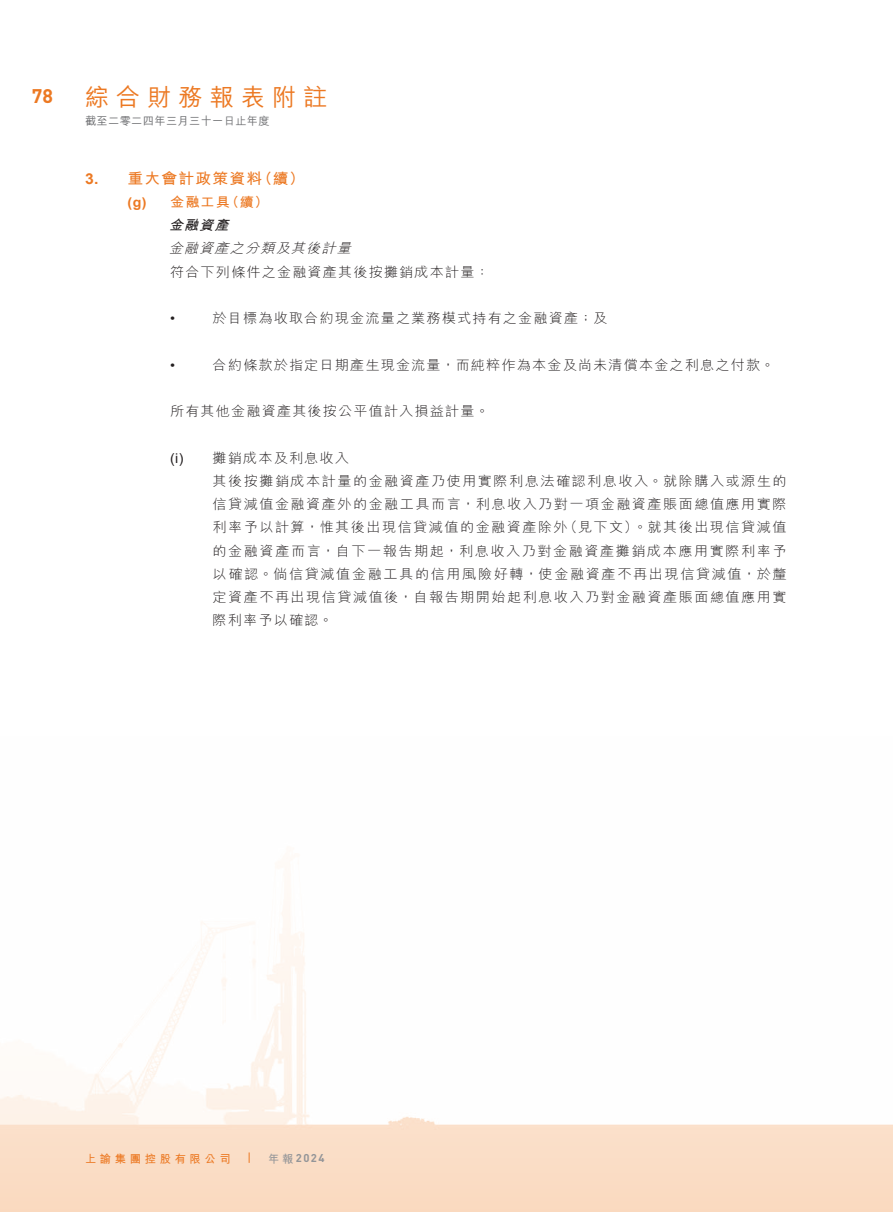
<style>
.page{position:relative;width:893px;height:1212px;background:#fff}
.page>*{position:absolute;margin:0;border:0;box-sizing:border-box;transform-origin:0 0}
.t1{font:500 24px "M Hei HK";letter-spacing:.3em;color:#ec7923}
.t2{font:700 19.5px "DIN Pro";color:#ec7923}
.t3{font:700 15px "M Hei HK";letter-spacing:.08em;color:#ec7923;scale:1.05 1}
.t4{font:300 13.5px/23.2px "M Hei HK";letter-spacing:.1em;color:#231f20;scale:1.05 1}
.t5{font:300 13.5px "M Hei HK";letter-spacing:.08em;color:#231f20;scale:1.05 1}
.t6{font:700 13.5px/23.2px "M Hei HK";color:#ec7923;text-align:center;scale:1.05 1}
.t7{font:italic 300 13.5px "M Hei HK";color:#231f20;scale:1.05 1}
.t8{font:13.5px "Arial";color:#231f20;scale:1.05 1}
.t9{font:500 11.25px "M Hei HK";letter-spacing:.03em;color:#6c6d70}
.t10{font:700 11.25px "M Hei HK";letter-spacing:.33em;color:#ec7923}
.t11{font:700 11.25px "DIN Pro";color:#939598}
.s1{font-family:"Arial"}
.s2{font-style:italic;color:#231f20}
.s3{font-family:"Arial";font-weight:400}
.s4{font-family:"M Hei HK"}
</style>
<div class="page">
<h2 class="t2" style="left:32px;top:83px;width:23px">78</h2>
<h1 class="t1" style="left:85px;top:80px;width:244px">綜合財務報表附註</h1>
<p class="t9" style="left:85px;top:113px;width:186px">截至二零二四年三月三十一日止年度</p>
<p class="t3" style="left:85px;top:167px;width:211px"><span class="s1">3.</span> 重大會計政策資料（續）</p>
<p class="t6" style="left:128px;top:189px;width:136px"><span class="s1">(g)</span> 金融工具（續）<span class="s2">金融資產</span></p>
<p class="t7" style="left:169px;top:239px;width:180px">金融資產之分類及其後計量</p>
<p class="t5" style="left:170px;top:262px;width:305px">符合下列條件之金融資產其後按攤銷成本計量：</p>
<p class="t8" style="left:170px;top:309px;width:6px">•</p>
<p class="t5" style="left:213px;top:309px;width:377px">於目標為收取合約現金流量之業務模式持有之金融資產；及</p>
<p class="t8" style="left:170px;top:355px;width:6px">•</p>
<p class="t5" style="left:213px;top:355px;width:537px">合約條款於指定日期產生現金流量，而純粹作為本金及尚未清償本金之利息之付款。</p>
<p class="t5" style="left:170px;top:402px;width:305px">所有其他金融資產其後按公平值計入損益計量。</p>
<p class="t4" style="left:213px;top:445px;width:548px;text-indent:-43px"><span class="s3">(i)</span> 攤銷成本及利息收入<br>其後按攤銷成本計量的金融資產乃使用實際利息法確認利息收入。就除購入或源生的信貸減值金融資產外的金融工具而言，利息收入乃對一項金融資產賬面總值應用實際利率予以計算，惟其後出現信貸減值的金融資產除外（見下文）。就其後出現信貸減值的金融資產而言，自下一報告期起，利息收入乃對金融資產攤銷成本應用實際利率予以確認。倘信貸減值金融工具的信用風險好轉，使金融資產不再出現信貸減值，於釐定資產不再出現信貸減值後，自報告期開始起利息收入乃對金融資產賬面總值應用實際利率予以確認。</p>
<p class="t10" style="left:85px;top:1150px;width:147px">上諭集團控股有限公司</p>
<p class="t11" style="left:268px;top:1150px;width:58px"><span class="s4">年報</span>2024</p>
</div>
